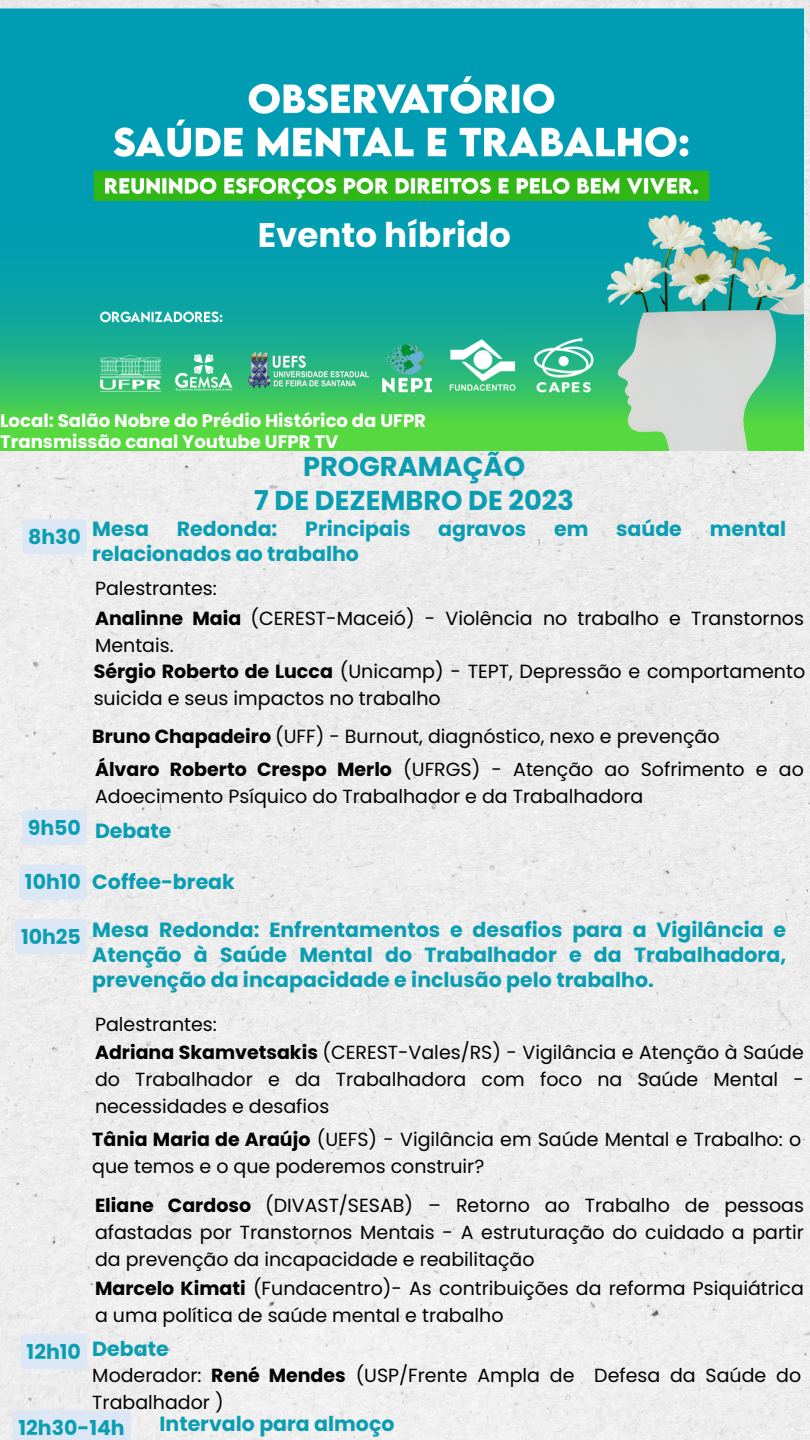
<style>
.page{position:relative;width:810px;height:1440px;background:#ededed}
.page>*{position:absolute;margin:0;border:0;box-sizing:border-box;transform-origin:0 0}
.t1{font:700 34.1px "Poppins";color:#fff}
.t2{font:700 27.2px "Poppins";color:#0b9db1}
.t3{font:700 20.5px/24.8px "Poppins";color:#0b9db1;text-align:justify}
.t4{font:19.1px/27.1px "Poppins";color:#000}
.t5{font:19px/27px "Poppins";color:#000}
.t6{font:700 18.1px "Poppins";color:#fff}
.s1{font-weight:700}
</style>
<div class="page">
<img style="left:0;top:8px;width:804px;height:443px">
<div style="left:22px;top:519px;width:65px;height:35px;background:#dce7f5"></div>
<div style="left:22px;top:810px;width:65px;height:35px;background:#dce7f5"></div>
<div style="left:19px;top:865px;width:68px;height:35px;background:#dce7f5"></div>
<div style="left:13px;top:1410px;width:118px;height:30px;background:#dce7f5"></div>
<div style="left:15px;top:919px;width:72px;height:35px;background:#dce7f5"></div>
<div style="left:21px;top:1334px;width:66px;height:35px;background:#dce7f5"></div>
<p class="t1" style="left:258px;top:211px;width:255px">Evento híbrido</p>
<p class="t6" style="left:0;top:408px;width:428px">Local: Salão Nobre do Prédio Histórico da UFPR</p>
<p class="t6" style="left:0;top:429px;width:340px">Transmissão canal Youtube UFPR TV</p>
<p class="t2" style="left:303px;top:447px;width:224px">PROGRAMAÇÃO</p>
<p class="t2" style="left:254px;top:481px;width:321px">7 DE DEZEMBRO DE 2023</p>
<p class="t3" style="left:28px;top:524px;width:54px">8h30</p>
<p class="t3" style="left:92px;top:517px;width:58px">Mesa</p>
<p class="t3" style="left:177px;top:517px;width:102px">Redonda:</p>
<p class="t3" style="left:305px;top:517px;width:107px">Principais</p>
<p class="t3" style="left:438px;top:517px;width:89px">agravos</p>
<p class="t3" style="left:554px;top:517px;width:36px">em</p>
<p class="t3" style="left:616px;top:517px;width:67px">saúde</p>
<p class="t3" style="left:710px;top:517px;width:78px">mental</p>
<p class="t3" style="left:92px;top:542px;width:268px">relacionados ao trabalho</p>
<p class="t5" style="left:95px;top:575px;width:123px">Palestrantes:</p>
<p class="t5" style="left:95px;top:605px;width:710px"><span class="s1">Analinne Maia</span> (CEREST-Maceió) - Violência no trabalho e Transtornos<br>Mentais.</p>
<p class="t4" style="left:94px;top:658px;width:713px"><span class="s1">Sérgio Roberto de Lucca</span> (Unicamp) - TEPT, Depressão e comportamento suicida e seus impactos no trabalho</p>
<p class="t5" style="left:92px;top:723px;width:629px"><span class="s1">Bruno Chapadeiro</span> (UFF) - Burnout, diagnóstico, nexo e prevenção</p>
<p class="t5" style="left:95px;top:756px;width:710px"><span class="s1">Álvaro Roberto Crespo Merlo</span> (UFRGS) - Atenção ao Sofrimento e ao<br>Adoecimento Psíquico do Trabalhador e da Trabalhadora</p>
<p class="t3" style="left:95px;top:818px;width:78px">Debate</p>
<p class="t3" style="left:28px;top:815px;width:55px">9h50</p>
<p class="t3" style="left:25px;top:870px;width:58px">10h10</p>
<p class="t3" style="left:92px;top:870px;width:144px">Coffee-break</p>
<p class="t3" style="left:21px;top:924px;width:61px">10h25</p>
<p class="t3" style="left:92px;top:917px;width:695px">Mesa Redonda: Enfrentamentos e desafios para a Vigilância e Atenção à Saúde Mental do Trabalhador e da Trabalhadora, prevenção da incapacidade e inclusão pelo trabalho.</p>
<p class="t5" style="left:95px;top:1010px;width:123px">Palestrantes:</p>
<p class="t5" style="left:95px;top:1039px;width:710px;text-align:justify"><span class="s1">Adriana Skamvetsakis</span> (CEREST-Vales/RS) - Vigilância e Atenção à Saúde do Trabalhador e da Trabalhadora com foco na Saúde Mental - necessidades e desafios</p>
<p class="t5" style="left:92px;top:1126px;width:710px"><span class="s1">Tânia Maria de Araújo</span> (UEFS) - Vigilância em Saúde Mental e Trabalho: o que temos e o que poderemos construir?</p>
<p class="t5" style="left:95px;top:1192px;width:710px;text-align:justify"><span class="s1">Eliane Cardoso</span> (DIVAST/SESAB) – Retorno ao Trabalho de pessoas afastadas por Transtornos Mentais - A estruturação do cuidado a partir da prevenção da incapacidade e reabilitação</p>
<p class="t5" style="left:95px;top:1275px;width:710px"><span class="s1">Marcelo Kimati</span> (Fundacentro)- As contribuições da reforma Psiquiátrica a uma política de saúde mental e trabalho</p>
<p class="t3" style="left:27px;top:1339px;width:56px">12h10</p>
<p class="t3" style="left:92px;top:1336px;width:78px">Debate</p>
<p class="t5" style="left:92px;top:1362px;width:710px">Moderador: <span class="s1">René Mendes</span> (USP/Frente Ampla de Defesa da Saúde do<br>Trabalhador )</p>
<p class="t3" style="left:18px;top:1415px;width:108px">12h30-14h</p>
<p class="t3" style="left:159px;top:1411px;width:237px">Intervalo para almoço</p>
</div>
